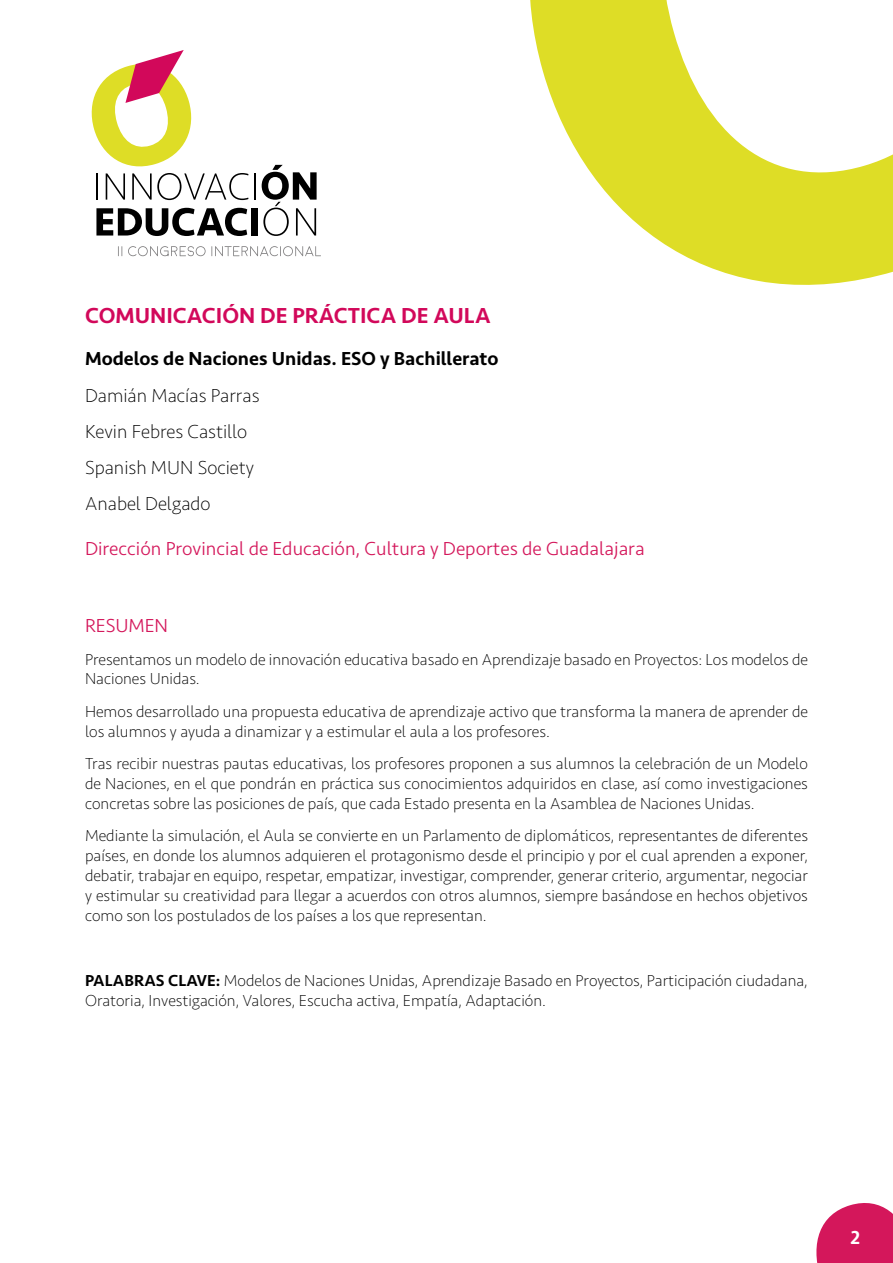
<style>
.page{position:relative;width:893px;height:1263px;background:#fff}
.page>*{position:absolute;margin:0;border:0;box-sizing:border-box;transform-origin:0 0}
.t1{font:500 22.5px "Seravek";color:#d2085a}
.t2{font:200 19.5px/36.2px "Seravek";color:#000}
.t3{font:300 19.5px "Seravek";color:#d4175b}
.t4{font:500 19.5px "Seravek";color:#000}
.t5{font:500 19.5px "Seravek";color:#fff}
.t6{font:200 16.5px/19.8px "Seravek";color:#000}
.s1{font-weight:500}
</style>
<div class="page">
<svg style="left:816px;top:1203px;width:77px;height:60px;background:#d93570"></svg>
<hr style="left:254px;top:173px;width:2px;height:27px;background:#000">
<svg style="left:96px;top:208px;width:151px;height:28px"></svg>
<div style="left:252px;top:208px;width:6px;height:28px;background:#000"></div>
<svg style="left:262px;top:165px;width:55px;height:71px"></svg>
<svg style="left:118px;top:246px;width:4px;height:10px"></svg>
<svg style="left:128px;top:246px;width:193px;height:10px"></svg>
<svg style="left:91px;top:50px;width:157px;height:150px"></svg>
<svg style="left:530px;top:0;width:363px;height:285px;fill:#dedd26"></svg>
<h1 class="t1" style="left:85px;top:302px;width:407px">COMUNICACIÓN DE PRÁCTICA DE AULA</h1>
<p class="t4" style="left:85px;top:347px;width:415px">Modelos de Naciones Unidas. ESO y Bachillerato</p>
<p class="t2" style="left:85px;top:377px;width:176px">Damián Macías Parras<br>Kevin Febres Castillo<br>Spanish MUN Society<br>Anabel Delgado</p>
<p class="t3" style="left:85px;top:537px;width:561px">Dirección Provincial de Educación, Cultura y Deportes de Guadalajara</p>
<p class="t3" style="left:85px;top:614px;width:85px">RESUMEN</p>
<p class="t6" style="left:85px;top:649px;width:724px">Presentamos un modelo de innovación educativa basado en Aprendizaje basado en Proyectos: Los modelos de<br>Naciones Unidas.</p>
<p class="t6" style="left:85px;top:702px;width:724px">Hemos desarrollado una propuesta educativa de aprendizaje activo que transforma la manera de aprender de los alumnos y ayuda a dinamizar y a estimular el aula a los profesores.</p>
<p class="t6" style="left:85px;top:754px;width:724px;text-align:justify">Tras recibir nuestras pautas educativas, los profesores proponen a sus alumnos la celebración de un Modelo de Naciones, en el que pondrán en práctica sus conocimientos adquiridos en clase, así como investigaciones concretas sobre las posiciones de país, que cada Estado presenta en la Asamblea de Naciones Unidas.</p>
<p class="t6" style="left:85px;top:826px;width:724px;text-align:justify">Mediante la simulación, el Aula se convierte en un Parlamento de diplomáticos, representantes de diferentes países, en donde los alumnos adquieren el protagonismo desde el principio y por el cual aprenden a exponer, debatir, trabajar en equipo, respetar, empatizar, investigar, comprender, generar criterio, argumentar, negociar y estimular su creatividad para llegar a acuerdos con otros alumnos, siempre basándose en hechos objetivos como son los postulados de los países a los que representan.</p>
<p class="t6" style="left:85px;top:970px;width:724px"><span class="s1">PALABRAS CLAVE:</span> Modelos de Naciones Unidas, Aprendizaje Basado en Proyectos, Participación ciudadana,<br>Oratoria, Investigación, Valores, Escucha activa, Empatía, Adaptación.</p>
<p class="t5" style="left:850px;top:1225px;width:11px">2</p>
</div>
